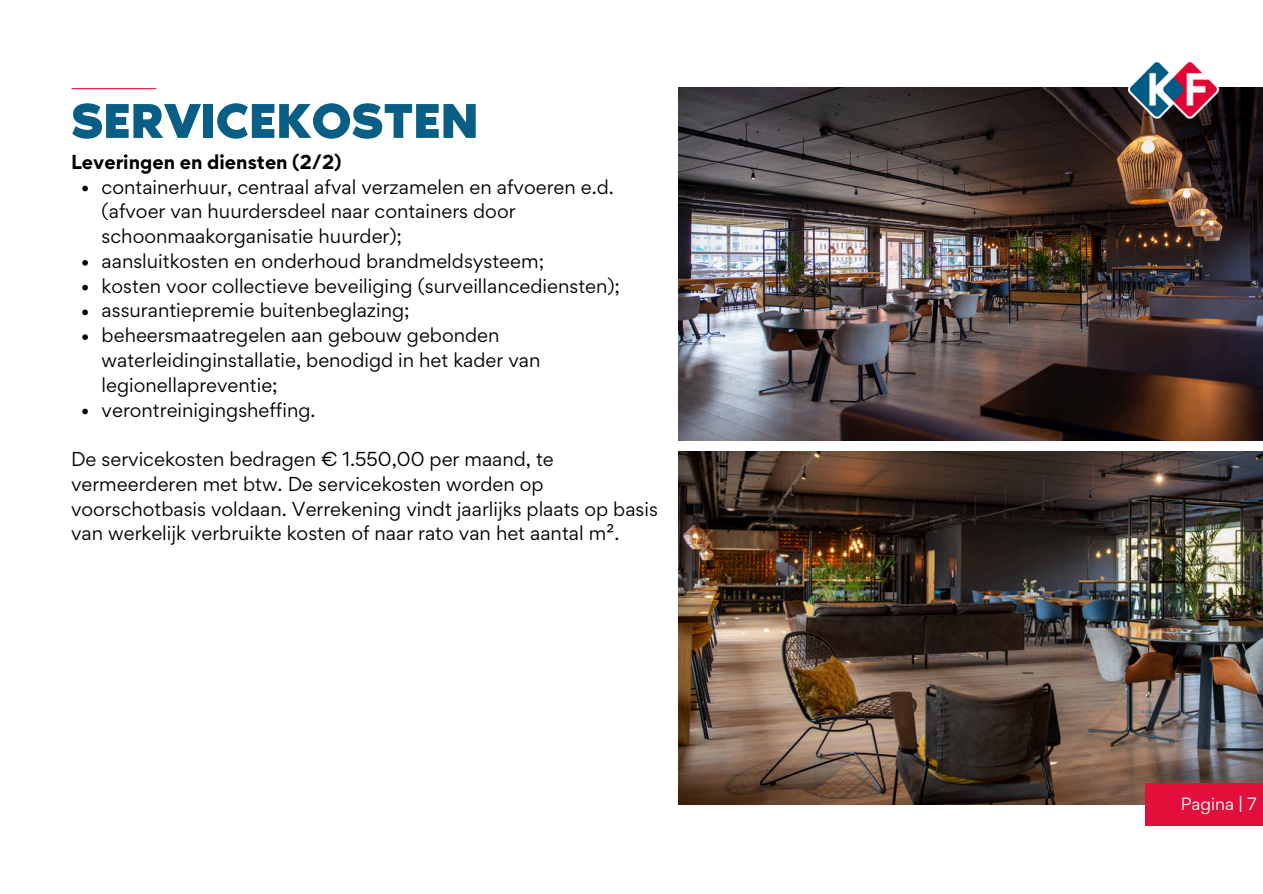
<style>
.page{position:relative;width:1263px;height:894px;background:#fff}
.page>*{position:absolute;margin:0;border:0;box-sizing:border-box;transform-origin:0 0}
.t1{font:61.35px "RTL Media Pro Medium";color:#095e86}
.t2{font:18px/24.8px "Gordita";color:#000}
.t3{font:700 18px "Gordita";color:#000}
.t4{font:15.75px "Gordita";color:#fff}
</style>
<div class="page">
<svg style="left:82px;top:186px;width:6px;height:5px"></svg>
<svg style="left:82px;top:260px;width:6px;height:5px"></svg>
<svg style="left:82px;top:285px;width:6px;height:5px"></svg>
<svg style="left:82px;top:309px;width:6px;height:6px"></svg>
<svg style="left:82px;top:334px;width:6px;height:6px"></svg>
<svg style="left:82px;top:408px;width:6px;height:6px"></svg>
<img style="left:678px;top:451px;width:584px;height:353px">
<img style="left:678px;top:87px;width:584px;height:353px">
<img style="left:1128px;top:62px;width:90px;height:57px">
<hr style="left:72px;top:88px;width:84px;height:1px;background:#e10f3a">
<div style="left:1146px;top:782px;width:117px;height:43px;background:#e10f3a"></div>
<p class="t1" style="left:71px;top:94px;width:409px">SERVICEKOSTEN</p>
<p class="t3" style="left:71px;top:150px;width:272px">Leveringen en diensten (2/2)</p>
<h2 class="t2" style="left:102px;top:174px;width:514px">containerhuur, centraal afval verzamelen en afvoeren e.d. (afvoer van huurdersdeel naar containers door schoonmaakorganisatie huurder);</h2>
<p class="t2" style="left:102px;top:248px;width:444px">aansluitkosten en onderhoud brandmeldsysteem;</p>
<p class="t2" style="left:102px;top:273px;width:520px">kosten voor collectieve beveiliging (surveillancediensten);</p>
<p class="t2" style="left:102px;top:298px;width:310px">assurantiepremie buitenbeglazing;</p>
<p class="t2" style="left:102px;top:322px;width:440px">beheersmaatregelen aan gebouw gebonden waterleidinginstallatie, benodigd in het kader van legionellapreventie;</p>
<p class="t2" style="left:102px;top:397px;width:215px">verontreinigingsheffing.</p>
<p class="t2" style="left:71px;top:446px;width:588px">De servicekosten bedragen € 1.550,00 per maand, te vermeerderen met btw. De servicekosten worden op voorschotbasis voldaan. Verrekening vindt jaarlijks plaats op basis van werkelijk verbruikte kosten of naar rato van het aantal m².</p>
<p class="t4" style="left:1181px;top:793px;width:78px">Pagina | 7</p>
</div>
